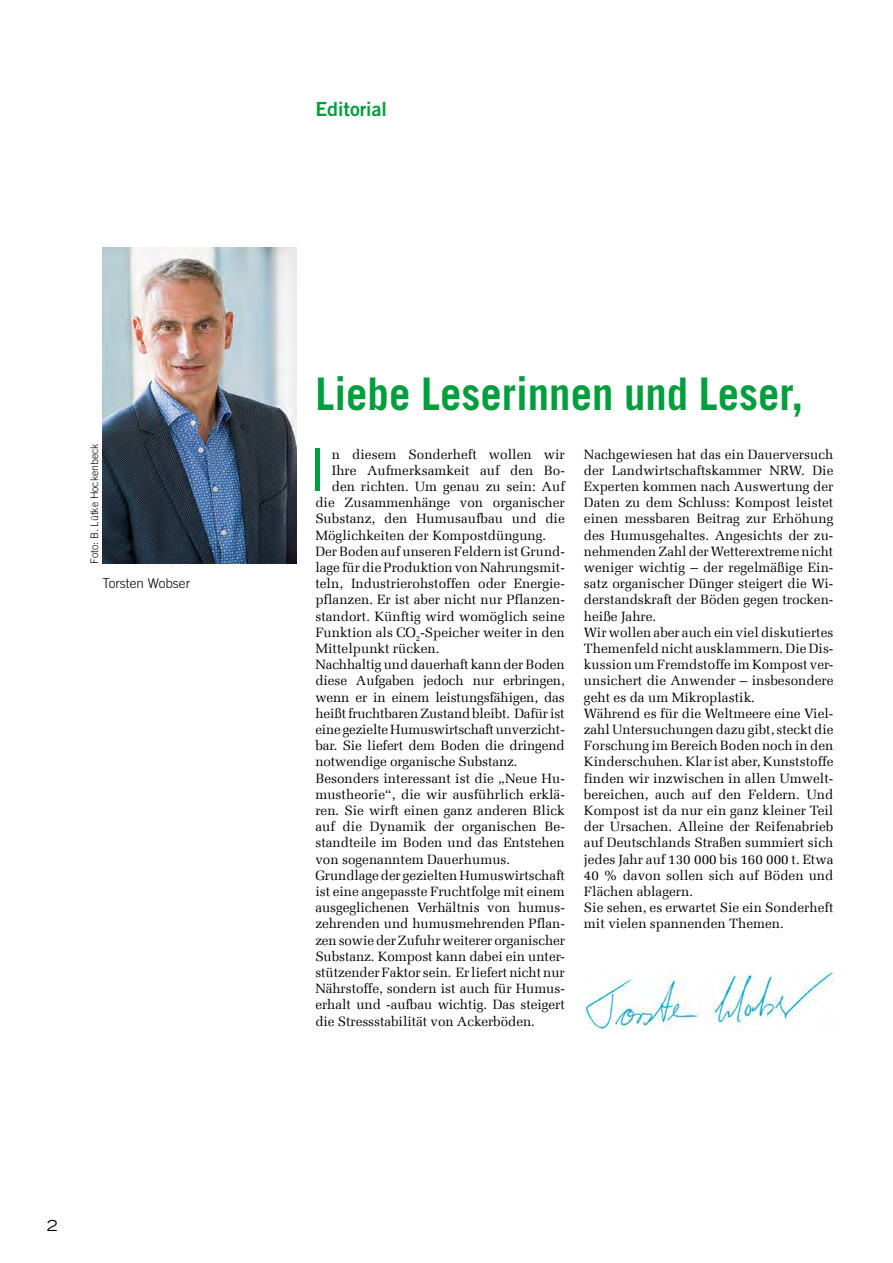
<style>
.page{position:relative;width:893px;height:1263px;background:#fff}
.page>*{position:absolute;margin:0;border:0;box-sizing:border-box;transform-origin:0 0}
.INI_3zeil{font:58.35px "Trade Gothic LT Pro";color:#009e3d}
.Übers_30{font:700 45px "Trade Gothic LT Pro";color:#009e3d;scale:.95 1}
.Kolumnentitel{font:19.5px "Trade Gothic LT Pro Bd 2";color:#009e3d}
.t1{font:expanded 15px "Trade Gothic LT Std";color:#000}
.FL_ießtext{font:13.5px/16.2px "Melior Com";color:#000;text-align:justify}
.INI_3zeil-2{font:13.5px "Melior Com";color:#000}
.Bildzeilen{font:300 13.5px "Trade Gothic LT Pro";color:#000}
.Fotohinweis{font:300 10.5px "Trade Gothic LT Pro";color:#000}
</style>
<div class="page">
<img style="left:584px;top:971px;width:249px;height:58px">
<img style="left:102px;top:248px;width:194px;height:315px">
<p class="Fotohinweis" style="left:88px;top:564px;width:122px;rotate:-90deg">Foto: B. Lütke Hockenbeck</p>
<p class="Bildzeilen" style="left:102px;top:575px;width:89px">Torsten Wobser</p>
<p class="t1" style="left:47px;top:1215px;width:12px">2</p>
<p class="Kolumnentitel" style="left:315px;top:97px;width:73px">Editorial</p>
<p class="Übers_30" style="left:315px;top:366px;width:515px">Liebe Leserinnen und Leser,</p>
<p class="INI_3zeil" style="left:308px;top:435px;width:21px">I</p>
<p class="INI_3zeil-2" style="left:332px;top:446px;width:235px">n diesem Sonderheft wollen wir</p>
<p class="FL_ießtext" style="left:584px;top:446px;width:251px">Nachgewiesen hat das ein Dauerversuch der Landwirtschaftskammer NRW. Die Experten kommen nach Auswertung der Daten zu dem Schluss: Kompost leistet einen messbaren Beitrag zur Erhöhung des Humusgehaltes. Angesichts der zu&shy;nehmenden Zahl der Wetterextreme nicht weniger wichtig – der regelmäßige Ein&shy;satz organischer Dünger steigert die Wi&shy;derstandskraft der Böden gegen trocken&shy;heiße Jahre.</p>
<p class="FL_ießtext" style="left:584px;top:624px;width:251px">Wir wollen aber auch ein viel diskutiertes Themenfeld nicht ausklammern. Die Dis&shy;kussion um Fremdstoffe im Kompost ver&shy;unsichert die Anwender – insbesondere geht es da um Mikroplastik.</p>
<p class="FL_ießtext" style="left:584px;top:705px;width:251px">Während es für die Weltmeere eine Viel&shy;zahl Untersuchungen dazu gibt, steckt die Forschung im Bereich Boden noch in den Kinderschuhen. Klar ist aber, Kunststoffe finden wir inzwischen in allen Umwelt&shy;bereichen, auch auf den Feldern. Und Kompost ist da nur ein ganz kleiner Teil der Ursachen. Alleine der Reifenabrieb auf Deutschlands Straßen summiert sich jedes Jahr auf 130 000 bis 160 000 t. Etwa 40 % davon sollen sich auf Böden und Flächen ablagern.</p>
<p class="FL_ießtext" style="left:584px;top:899px;width:251px">Sie sehen, es erwartet Sie ein Sonderheft mit vielen spannenden Themen.</p>
<p class="INI_3zeil-2" style="left:332px;top:462px;width:234px">Ihre Aufmerksamkeit auf den Bo-</p>
<p class="INI_3zeil-2" style="left:332px;top:478px;width:234px">den richten. Um genau zu sein: Auf</p>
<p class="INI_3zeil-2" style="left:315px;top:494px;width:251px">die Zusammenhänge von organischer</p>
<p class="INI_3zeil-2" style="left:315px;top:511px;width:251px">Substanz, den Humusaufbau und die</p>
<p class="INI_3zeil-2" style="left:315px;top:527px;width:232px">Möglichkeiten der Kompostdüngung.</p>
<p class="FL_ießtext" style="left:315px;top:543px;width:251px">Der Boden auf unseren Feldern ist Grund&shy;lage für die Produktion von Nahrungsmit&shy;teln, Industrierohstoffen oder Energie&shy;pflanzen. Er ist aber nicht nur Pflanzen&shy;standort. Künftig wird womöglich seine Funktion als CO<sub>2</sub>-Speicher weiter in den Mittelpunkt rücken.</p>
<p class="FL_ießtext" style="left:315px;top:656px;width:251px">Nachhaltig und dauerhaft kann der Boden diese Aufgaben jedoch nur erbringen, wenn er in einem leistungsfähigen, das heißt fruchtbaren Zustand bleibt. Dafür ist eine gezielte Humuswirtschaft unverzicht&shy;bar. Sie liefert dem Boden die dringend notwendige organische Substanz.</p>
<p class="FL_ießtext" style="left:315px;top:770px;width:251px">Besonders interessant ist die „Neue Hu&shy;mustheorie“, die wir ausführlich erklä&shy;ren. Sie wirft einen ganz anderen Blick auf die Dynamik der organischen Be&shy;standteile im Boden und das Entstehen von sogenanntem Dauerhumus.</p>
<p class="FL_ießtext" style="left:315px;top:867px;width:251px">Grundlage der gezielten Humuswirtschaft ist eine angepasste Fruchtfolge mit einem ausgeglichenen Verhältnis von humus&shy;zehrenden und humusmehrenden Pflan&shy;zen sowie der Zufuhr weiterer organischer Substanz. Kompost kann dabei ein unter&shy;stützender Faktor sein. Er liefert nicht nur Nährstoffe, sondern ist auch für Humus&shy;erhalt und -aufbau wichtig. Das steigert die Stressstabilität von Ackerböden.</p>
</div>
